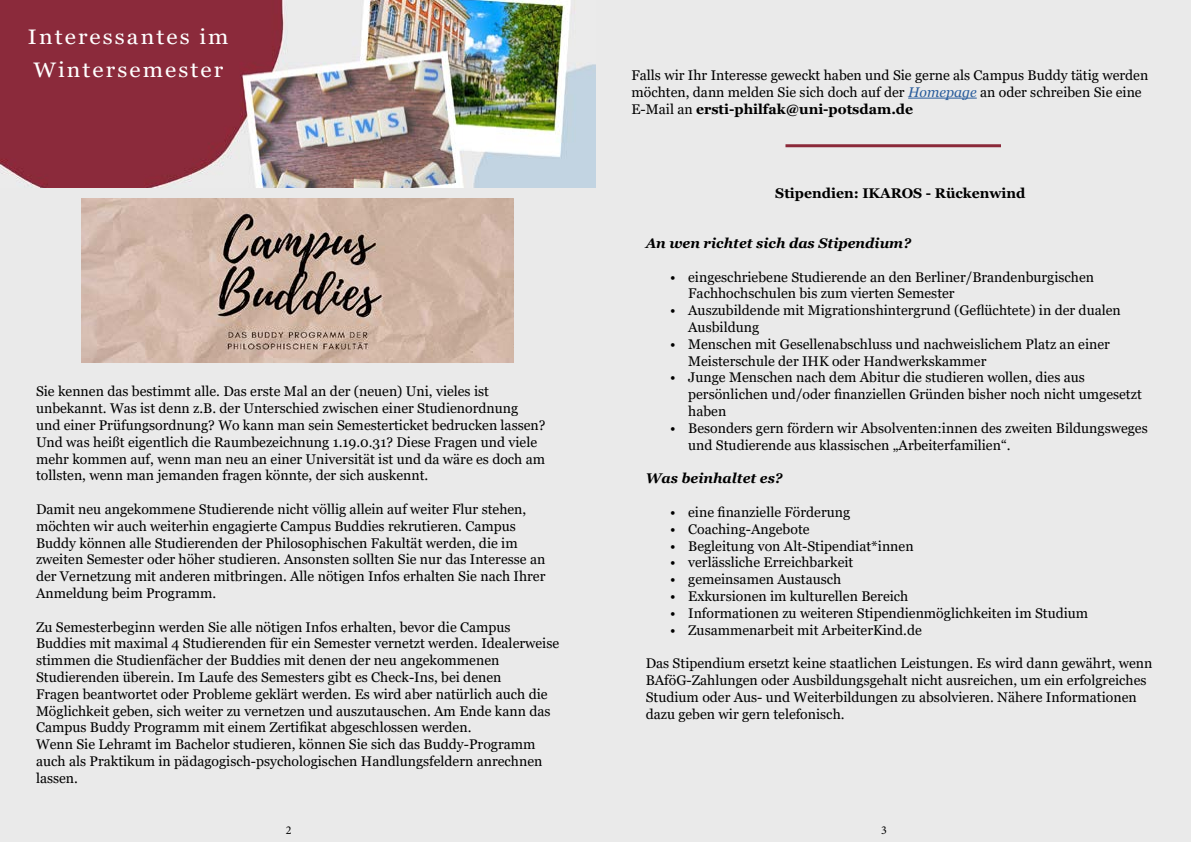
<style>
.page{position:relative;width:1191px;height:842px;background:#fff}
.page>*{position:absolute;margin:0;border:0;box-sizing:border-box;transform-origin:0 0}
.t1{font:21px/33px "Georgia";letter-spacing:.09em;color:#fff;scale:1.1 1}
.t2{font:14px/16.8px "Georgia";color:#000}
.t3{font:italic 700 14px "Georgia";color:#000}
.t4{font:700 14px "Georgia";color:#000}
.t5{font:12px "Minion Pro";color:#000}
.s1{font-style:italic;color:#275b9b}
.s2{font-weight:700}
</style>
<div class="page">
<div style="left:0;top:0;width:645px;height:842px;background:#eaeaea"></div>
<div style="left:573px;top:0;width:618px;height:842px;background:#eaeaea"></div>
<hr style="left:908px;top:98px;width:68px;height:1px;background:#275b9b">
<hr style="left:785px;top:144px;width:216px;height:3px;background:#8b2939">
<img style="left:0;top:0;width:595px;height:187px">
<img style="left:82px;top:198px;width:432px;height:165px">
<h1 class="t1" style="left:28px;top:21px;width:184px">Interessantes im<br>Wintersemester</h1>
<p class="t2" style="left:36px;top:383px;width:511px">Sie kennen das bestimmt alle. Das erste Mal an der (neuen) Uni, vieles ist unbekannt. Was ist denn z.B. der Unterschied zwischen einer Studienordnung und einer Prüfungsordnung? Wo kann man sein Semesterticket bedrucken lassen?<br>Und was heißt eigentlich die Raumbezeichnung 1.19.0.31? Diese Fragen und viele mehr kommen auf, wenn man neu an einer Universität ist und da wäre es doch am tollsten, wenn man jemanden fragen könnte, der sich auskennt.</p>
<p class="t2" style="left:36px;top:501px;width:511px">Damit neu angekommene Studierende nicht völlig allein auf weiter Flur stehen, möchten wir auch weiterhin engagierte Campus Buddies rekrutieren. Campus Buddy können alle Studierenden der Philosophischen Fakultät werden, die im zweiten Semester oder höher studieren. Ansonsten sollten Sie nur das Interesse an der Vernetzung mit anderen mitbringen. Alle nötigen Infos erhalten Sie nach Ihrer Anmeldung beim Programm.</p>
<p class="t2" style="left:36px;top:619px;width:524px">Zu Semesterbeginn werden Sie alle nötigen Infos erhalten, bevor die Campus Buddies mit maximal 4 Studierenden für ein Semester vernetzt werden. Idealerweise stimmen die Studienfächer der Buddies mit denen der neu angekommenen Studierenden überein. Im Laufe des Semesters gibt es Check-Ins, bei denen<br>Fragen beantwortet oder Probleme geklärt werden. Es wird aber natürlich auch die Möglichkeit geben, sich weiter zu vernetzen und auszutauschen. Am Ende kann das Campus Buddy Programm mit einem Zertifikat abgeschlossen werden.<br>Wenn Sie Lehramt im Bachelor studieren, können Sie sich das Buddy-Programm auch als Praktikum in pädagogisch-psychologischen Handlungsfeldern anrechnen lassen.</p>
<p class="t2" style="left:631px;top:67px;width:518px">Falls wir Ihr Interesse geweckt haben und Sie gerne als Campus Buddy tätig werden möchten, dann melden Sie sich doch auf der <span class="s1">Homepage</span> an oder schreiben Sie eine<br>E-Mail an <span class="s2">ersti-philfak@uni-potsdam.de</span></p>
<p class="t4" style="left:775px;top:184px;width:252px">Stipendien: IKAROS - Rückenwind</p>
<p class="t3" style="left:645px;top:234px;width:267px">An wen richtet sich das Stipendium?</p>
<p class="t2" style="left:688px;top:269px;width:407px;text-indent:-18px">• eingeschriebene Studierende an den Berliner/Brandenburgischen<br>Fachhochschulen bis zum vierten Semester</p>
<p class="t2" style="left:688px;top:302px;width:434px;text-indent:-18px">• Auszubildende mit Migrationshintergrund (Geflüchtete) in der dualen<br>Ausbildung</p>
<p class="t2" style="left:688px;top:336px;width:423px;text-indent:-18px">• Menschen mit Gesellenabschluss und nachweislichem Platz an einer<br>Meisterschule der IHK oder Handwerkskammer</p>
<p class="t2" style="left:688px;top:370px;width:455px;text-indent:-18px">• Junge Menschen nach dem Abitur die studieren wollen, dies aus persönlichen und/oder finanziellen Gründen bisher noch nicht umgesetzt haben</p>
<p class="t2" style="left:688px;top:420px;width:461px;text-indent:-18px">• Besonders gern fördern wir Absolventen:innen des zweiten Bildungsweges und Studierende aus klassischen „Arbeiterfamilien“.</p>
<p class="t3" style="left:645px;top:469px;width:138px">Was beinhaltet es?</p>
<p class="t2" style="left:670px;top:504px;width:181px">• eine finanzielle Förderung</p>
<p class="t2" style="left:670px;top:521px;width:141px">• Coaching-Angebote</p>
<p class="t2" style="left:670px;top:538px;width:245px">• Begleitung von Alt-Stipendiat*innen</p>
<p class="t2" style="left:670px;top:554px;width:185px">• verlässliche Erreichbarkeit</p>
<p class="t2" style="left:670px;top:571px;width:173px">• gemeinsamen Austausch</p>
<p class="t2" style="left:670px;top:588px;width:240px">• Exkursionen im kulturellen Bereich</p>
<p class="t2" style="left:670px;top:605px;width:419px">• Informationen zu weiteren Stipendienmöglichkeiten im Studium</p>
<p class="t2" style="left:670px;top:622px;width:253px">• Zusammenarbeit mit ArbeiterKind.de</p>
<p class="t2" style="left:645px;top:655px;width:508px">Das Stipendium ersetzt keine staatlichen Leistungen. Es wird dann gewährt, wenn BAföG-Zahlungen oder Ausbildungsgehalt nicht ausreichen, um ein erfolgreiches Studium oder Aus- und Weiterbildungen zu absolvieren. Nähere Informationen dazu geben wir gern telefonisch.</p>
<p class="t5" style="left:286px;top:822px;width:7px">2</p>
<p class="t5" style="left:881px;top:822px;width:7px">3</p>
</div>
